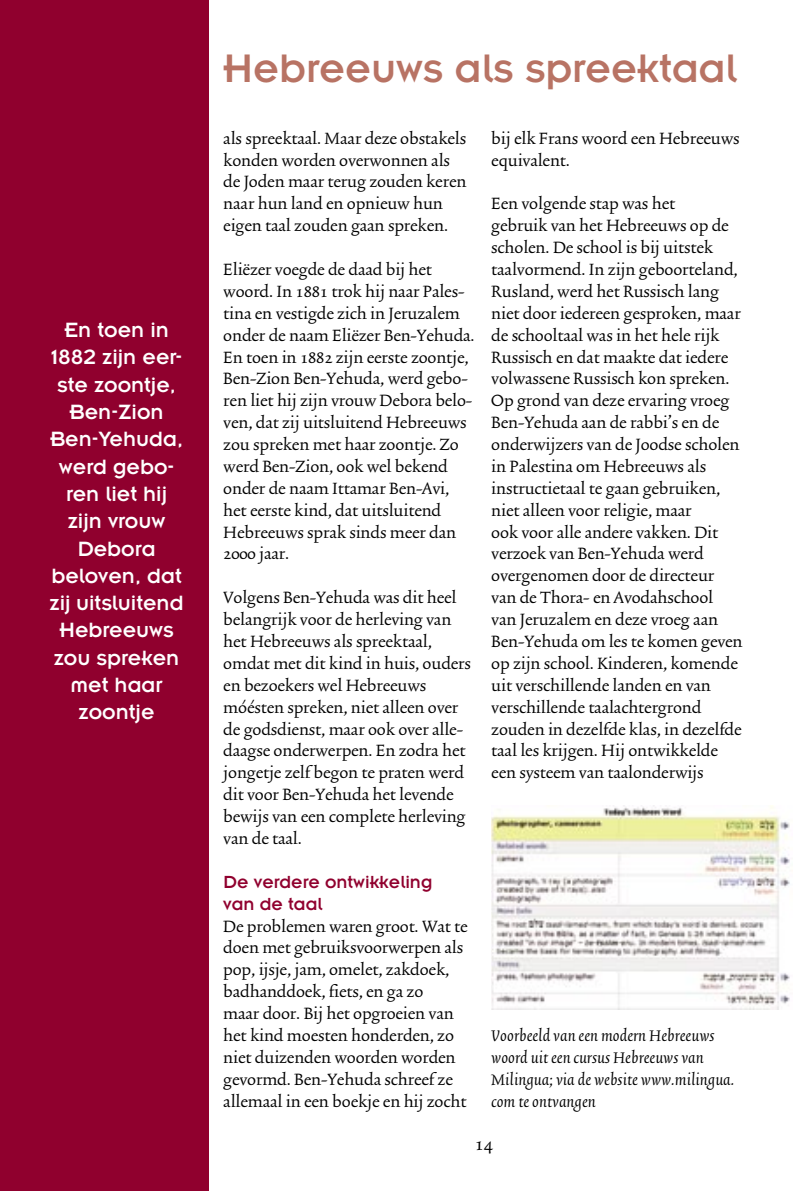
<style>
.page{position:relative;width:794px;height:1191px;background:#fff}
.page>*{position:absolute;margin:0;border:0;box-sizing:border-box;transform-origin:0 0}
.t1{font:43.75px "Insignia";color:#b87364}
.t2{font:22.75px/27.3px "Insignia";color:#fff;text-align:center}
.t3{font:21px "Trinite No 1 Rom Wid";color:#000}
.t4{font:19.25px/21.9px "Trinite No 2 Rom Wid";letter-spacing:-.005em;color:#000}
.t5{font:italic 19.25px/21.9px "Trinite No 2";letter-spacing:.005em;color:#000}
.t6{font:19.25px/21.9px "Insignia";color:#90002e}
</style>
<div class="page">
<div style="left:0;top:0;width:208px;height:1191px;background:#90002e"></div>
<img style="left:491px;top:805px;width:299px;height:204px">
<p class="t2" style="left:50px;top:316px;width:135px">En toen in<br>1882 zijn eer&shy;ste zoontje,<br>Ben-Zion<br>Ben-Yehuda, werd gebo&shy;ren liet hij zijn vrouw<br>Debora beloven, dat zij uitsluitend<br>Hebreeuws zou spreken met haar zoontje</p>
<h1 class="t1" style="left:223px;top:46px;width:515px">Hebreeuws als spreektaal</h1>
<p class="t4" style="left:223px;top:128px;width:245px">als spreektaal. Maar deze obstakels konden worden overwonnen als de Joden maar terug zouden keren naar hun land en opnieuw hun eigen taal zouden gaan spreken.</p>
<p class="t4" style="left:223px;top:260px;width:253px">Eliëzer voegde de daad bij het woord. In 1881 trok hij naar Pales&shy;tina en vestigde zich in Jeruzalem onder de naam Eliëzer Ben-Yehuda.<br>En toen in 1882 zijn eerste zoontje,<br>Ben-Zion Ben-Yehuda, werd gebo&shy;ren liet hij zijn vrouw Debora belo&shy;ven, dat zij uitsluitend Hebreeuws zou spreken met haar zoontje. Zo werd Ben-Zion, ook wel bekend onder de naam Ittamar Ben-Avi, het eerste kind, dat uitsluitend<br>Hebreeuws sprak sinds meer dan<br>2000 jaar.</p>
<p class="t4" style="left:223px;top:588px;width:249px">Volgens Ben-Yehuda was dit heel belangrijk voor de herleving van het Hebreeuws als spreektaal, omdat met dit kind in huis, ouders en bezoekers wel Hebreeuws móésten spreken, niet alleen over de godsdienst, maar ook over alle&shy;daagse onderwerpen. En zodra het jongetje zelf begon te praten werd dit voor Ben-Yehuda het levende bewijs van een complete herleving van de taal.</p>
<p class="t6" style="left:223px;top:870px;width:211px">De verdere ontwikkeling van de taal</p>
<p class="t4" style="left:223px;top:916px;width:246px">De problemen waren groot. Wat te doen met gebruiksvoorwerpen als pop, ijsje, jam, omelet, zakdoek, badhanddoek, fiets, en ga zo<br>maar door. Bij het opgroeien van het kind moesten honderden, zo niet duizenden woorden worden gevormd. Ben-Yehuda schreef ze allemaal in een boekje en hij zocht</p>
<p class="t4" style="left:491px;top:128px;width:250px">bij elk Frans woord een Hebreeuws equivalent.</p>
<p class="t4" style="left:491px;top:194px;width:253px">Een volgende stap was het<br>gebruik van het Hebreeuws op de scholen. De school is bij uitstek taalvormend. In zijn geboorteland,<br>Rusland, werd het Russisch lang niet door iedereen gesproken, maar de schooltaal was in het hele rijk<br>Russisch en dat maakte dat iedere volwassene Russisch kon spreken.<br>Op grond van deze ervaring vroeg<br>Ben-Yehuda aan de rabbi’s en de onderwijzers van de Joodse scholen in Palestina om Hebreeuws als instructietaal te gaan gebruiken, niet alleen voor religie, maar<br>ook voor alle andere vakken. Dit verzoek van Ben-Yehuda werd overgenomen door de directeur van de Thora- en Avodahschool van Jeruzalem en deze vroeg aan<br>Ben-Yehuda om les te komen geven op zijn school. Kinderen, komende uit verschillende landen en van verschillende taalachtergrond zouden in dezelfde klas, in dezelfde taal les krijgen. Hij ontwikkelde een systeem van taalonderwijs</p>
<p class="t5" style="left:491px;top:1025px;width:245px">Voorbeeld van een modern Hebreeuws woord uit een cursus Hebreeuws van<br>Milingua; via de website www.milingua. com te ontvangen</p>
<p class="t3" style="left:475px;top:1134px;width:19px">14</p>
</div>
